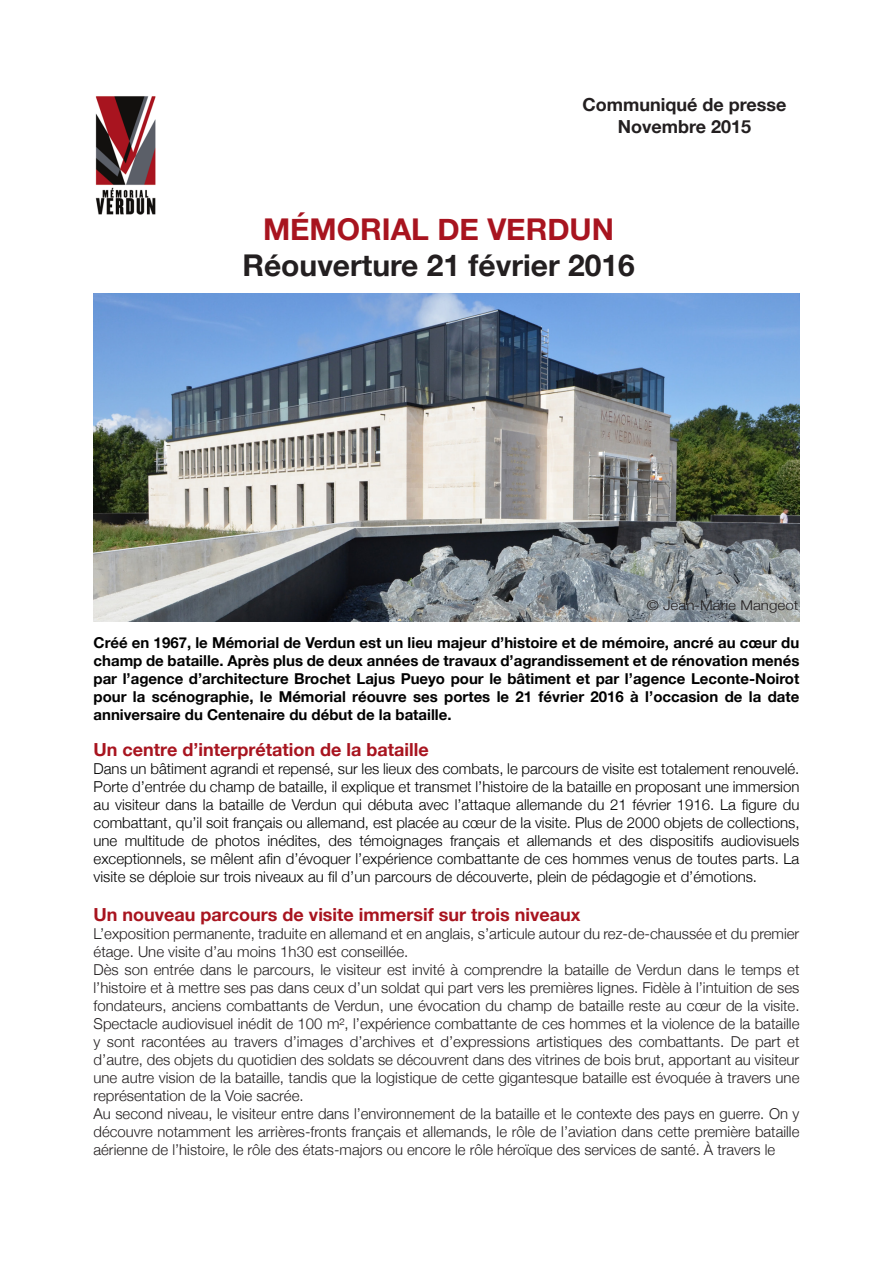
<style>
.page{position:relative;width:893px;height:1263px;background:#fff}
.page>*{position:absolute;margin:0;border:0;box-sizing:border-box;transform-origin:0 0}
.t1{font:700 30px "Helvetica Neue";color:#231f20}
.t2{font:700 30px "Helvetica Neue";color:#a8141f}
.t3{font:700 18px "Helvetica Neue";color:#a8141f}
.t4{font:700 18px "Helvetica Neue";color:#231f20}
.t5{font:300 15px/18px "Helvetica Neue";color:#231f20;text-align:justify}
.t6{font:300 15px/18px "Helvetica Neue";color:#000;text-align:justify}
.t7{font:700 15px/18px "Helvetica Neue";color:#000;text-align:justify}
.t8{font:300 13.5px "Helvetica Neue";color:#231f20;scale:1.12 1}
</style>
<div class="page">
<img style="left:94px;top:294px;width:705px;height:327px">
<img style="left:95px;top:96px;width:61px;height:119px">
<p class="t4" style="left:582px;top:88px;width:205px">Communiqué de presse</p>
<p class="t4" style="left:618px;top:110px;width:135px">Novembre 2015</p>
<p class="t2" style="left:263px;top:202px;width:353px">MÉMORIAL DE VERDUN</p>
<p class="t1" style="left:242px;top:238px;width:394px">Réouverture 21 février 2016</p>
<p class="t8" style="left:647px;top:595px;width:137px">© Jean-Marie Mangeot</p>
<p class="t7" style="left:94px;top:633px;width:707px">Créé en 1967, le Mémorial de Verdun est un lieu majeur d’histoire et de mémoire, ancré au cœur du champ de bataille. Après plus de deux années de travaux d’agrandissement et de rénovation menés par l’agence d’architecture Brochet Lajus Pueyo pour le bâtiment et par l’agence Leconte-Noirot pour la scénographie, le Mémorial réouvre ses portes le 21 février 2016 à l’occasion de la date anniversaire du Centenaire du début de la bataille.</p>
<p class="t3" style="left:94px;top:733px;width:337px">Un centre d’interprétation de la bataille</p>
<p class="t6" style="left:94px;top:759px;width:707px">Dans un bâtiment agrandi et repensé, sur les lieux des combats, le parcours de visite est totalement renouvelé.<br>Porte d’entrée du champ de bataille, il explique et transmet l’histoire de la bataille en proposant une immersion au visiteur dans la bataille de Verdun qui débuta avec l’attaque allemande du 21 février 1916. La figure du combattant, qu’il soit français ou allemand, est placée au cœur de la visite. Plus de 2000 objets de collections, une multitude de photos inédites, des témoignages français et allemands et des dispositifs audiovisuels exceptionnels, se mêlent afin d’évoquer l’expérience combattante de ces hommes venus de toutes parts. La visite se déploie sur trois niveaux au fil d’un parcours de découverte, plein de pédagogie et d’émotions.</p>
<p class="t3" style="left:94px;top:898px;width:488px">Un nouveau parcours de visite immersif sur trois niveaux</p>
<p class="t5" style="left:94px;top:924px;width:707px">L’exposition permanente, traduite en allemand et en anglais, s’articule autour du rez-de-chaussée et du premier étage. Une visite d’au moins 1h30 est conseillée.</p>
<p class="t5" style="left:94px;top:960px;width:707px">Dès son entrée dans le parcours, le visiteur est invité à comprendre la bataille de Verdun dans le temps et l’histoire et à mettre ses pas dans ceux d’un soldat qui part vers les premières lignes. Fidèle à l’intuition de ses fondateurs, anciens combattants de Verdun, une évocation du champ de bataille reste au cœur de la visite.<br>Spectacle audiovisuel inédit de 100 m², l’expérience combattante de ces hommes et la violence de la bataille y sont racontées au travers d’images d’archives et d’expressions artistiques des combattants. De part et d’autre, des objets du quotidien des soldats se découvrent dans des vitrines de bois brut, apportant au visiteur une autre vision de la bataille, tandis que la logistique de cette gigantesque bataille est évoquée à travers une représentation de la Voie sacrée.</p>
<p class="t5" style="left:94px;top:1104px;width:707px">Au second niveau, le visiteur entre dans l’environnement de la bataille et le contexte des pays en guerre. On y découvre notamment les arrières-fronts français et allemands, le rôle de l’aviation dans cette première bataille aérienne de l’histoire, le rôle des états-majors ou encore le rôle héroïque des services de santé. À travers le</p>
</div>
